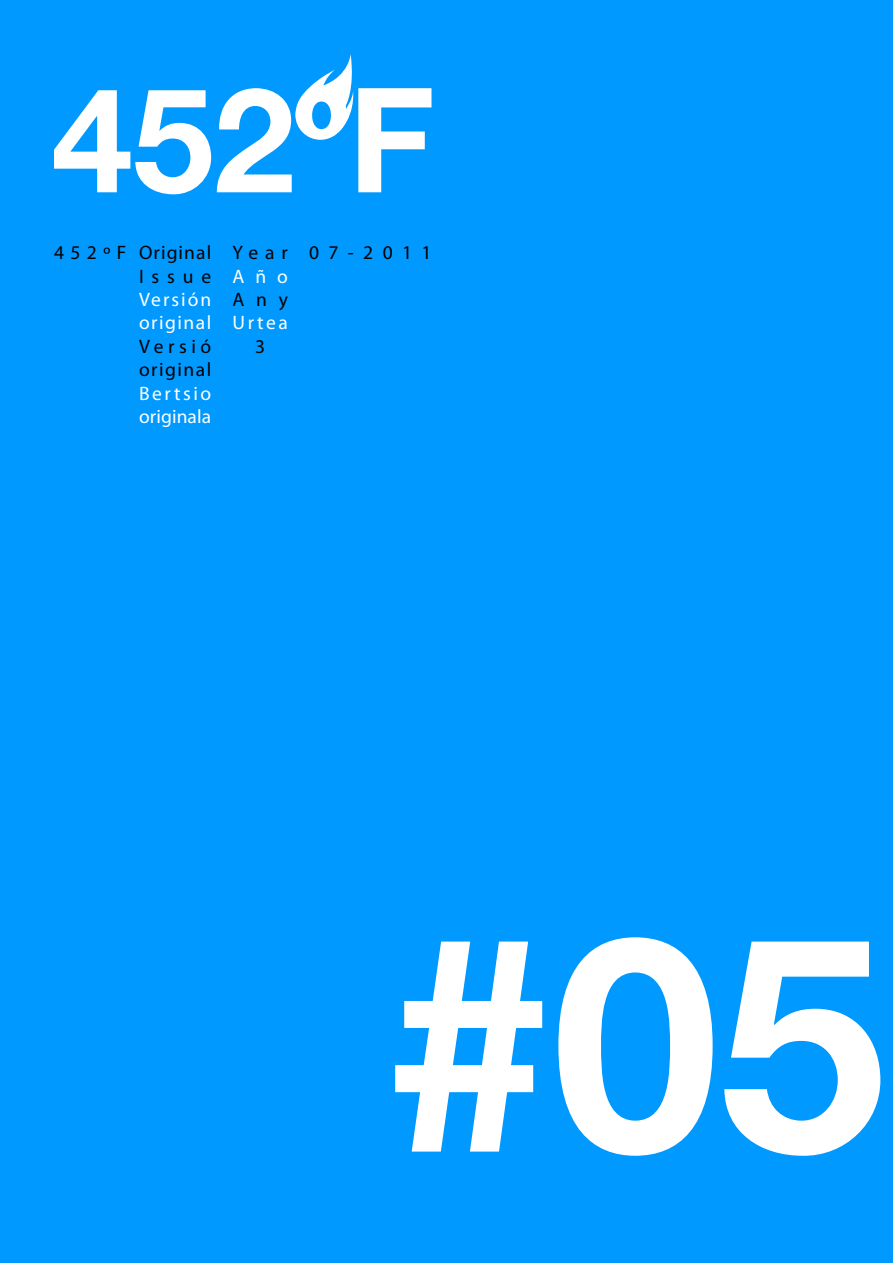
<style>
.page{position:relative;width:893px;height:1263px;background:#09f}
.page>*{position:absolute;margin:0;border:0;box-sizing:border-box;transform-origin:0 0}
.t1{font:700 300px "Helvetica Neue";color:#fff}
.t2{font:700 145.8px "Helvetica Neue";color:#fff}
.t3{font:19.5px/23.4px "Myriad Pro";letter-spacing:.055em;color:#000102;text-align:right}
.t4{font:19.5px/23.4px "Myriad Pro";letter-spacing:.01em;color:#fff}
.t5{font:19.5px/23.4px "Myriad Pro";letter-spacing:.075em;color:#fff}
.t6{font:19.5px "Myriad Pro";letter-spacing:.235em;color:#000}
.t7{font:19.5px/23.4px "Myriad Pro";letter-spacing:.08em;color:#000}
.t8{font:19.5px "Myriad Pro";letter-spacing:.105em;color:#fff}
.s1{color:#000}
</style>
<div class="page">
<svg style="left:295px;top:54px;width:61px;height:86px"></svg>
<h2 class="t2" style="left:52px;top:50px;width:384px">452ºF</h2>
<p class="t3" style="left:54px;top:241px;width:159px"><span class="s1">4 5 2 º F</span> Original<br>Issue</p>
<p class="t5" style="left:139px;top:287px;width:74px">Versión original</p>
<p class="t7" style="left:139px;top:334px;width:74px">Versió original</p>
<p class="t4" style="left:139px;top:381px;width:74px">Bertsio originala</p>
<p class="t6" style="left:233px;top:241px;width:57px">Year</p>
<p class="t8" style="left:233px;top:264px;width:57px">Año</p>
<p class="t6" style="left:233px;top:287px;width:57px">Any</p>
<p class="t8" style="left:233px;top:311px;width:57px">Urtea</p>
<p class="t6" style="left:255px;top:334px;width:12px">3</p>
<p class="t6" style="left:309px;top:241px;width:124px">07-2011</p>
<h1 class="t1" style="left:385px;top:859px;width:502px">#05</h1>
</div>
